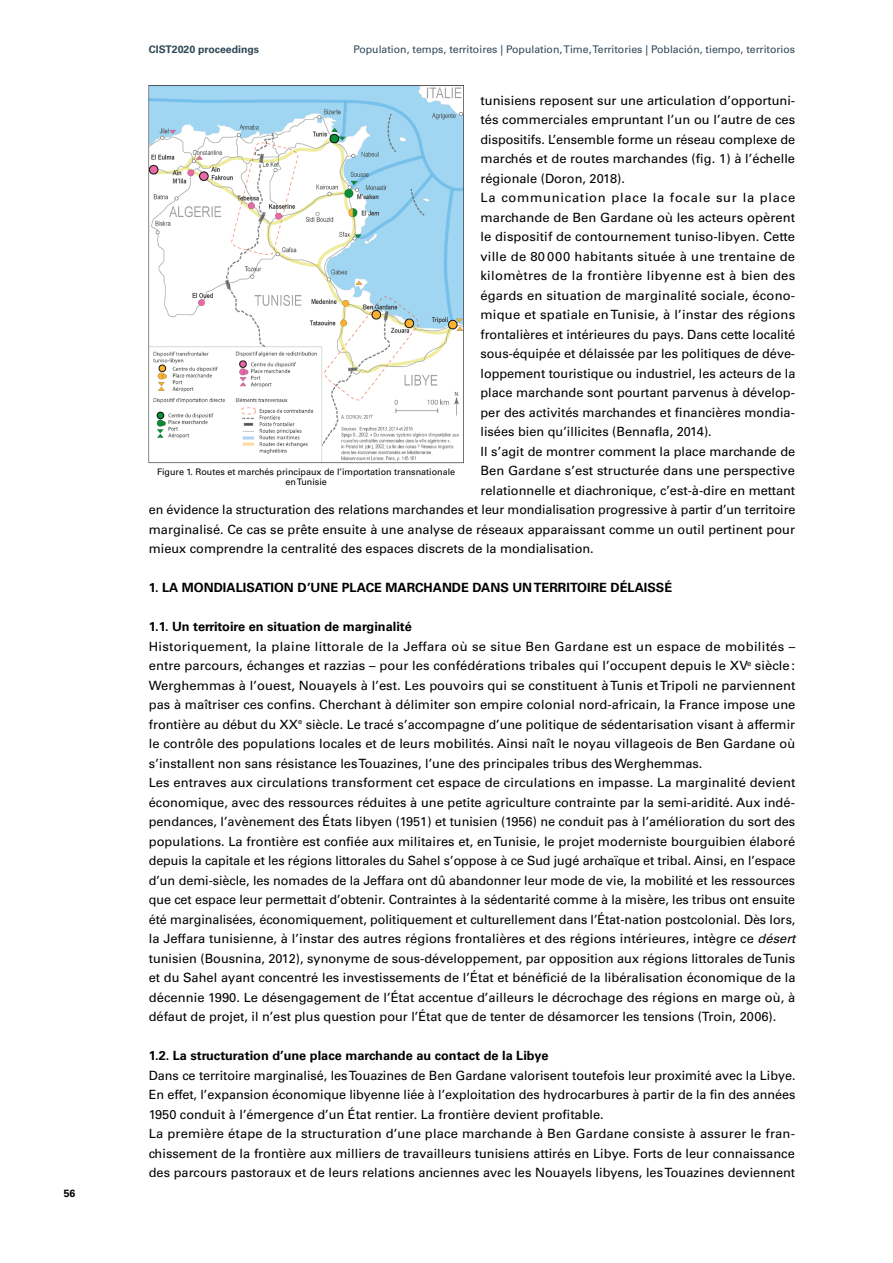
<style>
.page{position:relative;width:893px;height:1263px;background:#fff}
.page>*{position:absolute;margin:0;border:0;box-sizing:border-box;transform-origin:0 0}
.t1{font:12.75px/19.5px "Univers LT";color:#000}
.t2{font:700 12.75px "Univers LT";color:#000}
.t3{font:12.75px "Univers LT";letter-spacing:.02em;color:#000}
.t4{font:12.75px "Univers LT";letter-spacing:.055em;color:#000}
.t5{font:10.5px "Univers LT";color:#2f4755}
.t6{font:700 10.5px "Univers LT";color:#2f4755}
.t7{font:700 10.5px "Univers LT";color:#000}
.t8{font:9px/9.8px "Univers LT";color:#000;text-align:center}
.s1{font-style:italic}
</style>
<div class="page">
<img style="left:149px;top:85px;width:314px;height:379px">
<p class="t7" style="left:64px;top:1187px;width:13px">56</p>
<p class="t6" style="left:149px;top:43px;width:112px">CIST2020 proceedings</p>
<p class="t5" style="left:353px;top:43px;width:443px">Population, temps, territoires | Population, Time, Territories | Población, tiempo, territorios</p>
<p class="t1" style="left:480px;top:90px;width:316px">tunisiens reposent sur une articulation d’opportuni-</p>
<p class="t1" style="left:480px;top:110px;width:316px">tés commerciales empruntant l’un ou l’autre de ces</p>
<p class="t1" style="left:480px;top:129px;width:316px">dispositifs. L’ensemble forme un réseau complexe de</p>
<p class="t1" style="left:480px;top:149px;width:316px">marchés et de routes marchandes (fig. 1) à l’échelle</p>
<p class="t1" style="left:480px;top:168px;width:146px">régionale (Doron, 2018).</p>
<p class="t4" style="left:480px;top:190px;width:316px">La communication place la focale sur la place</p>
<p class="t1" style="left:480px;top:207px;width:316px">marchande de Ben Gardane où les acteurs opèrent</p>
<p class="t1" style="left:480px;top:227px;width:316px">le dispositif de contournement tuniso-libyen. Cette</p>
<p class="t1" style="left:480px;top:246px;width:316px">ville de 80 000 habitants située à une trentaine de</p>
<p class="t3" style="left:480px;top:268px;width:316px">kilomètres de la frontière libyenne est à bien des</p>
<p class="t1" style="left:480px;top:285px;width:316px">égards en situation de marginalité sociale, écono-</p>
<p class="t1" style="left:480px;top:305px;width:316px">mique et spatiale en Tunisie, à l’instar des régions</p>
<p class="t1" style="left:480px;top:324px;width:316px">frontalières et intérieures du pays. Dans cette localité</p>
<p class="t1" style="left:480px;top:344px;width:316px">sous-équipée et délaissée par les politiques de déve-</p>
<p class="t1" style="left:480px;top:363px;width:316px">loppement touristique ou industriel, les acteurs de la</p>
<p class="t1" style="left:480px;top:383px;width:316px">place marchande sont pourtant parvenus à dévelop-</p>
<p class="t1" style="left:480px;top:402px;width:316px">per des activités marchandes et financières mondia-</p>
<p class="t1" style="left:480px;top:422px;width:233px">lisées bien qu’illicites (Bennafla, 2014).</p>
<p class="t1" style="left:480px;top:441px;width:316px">Il s’agit de montrer comment la place marchande de</p>
<p class="t1" style="left:480px;top:461px;width:316px">Ben Gardane s’est structurée dans une perspective</p>
<p class="t1" style="left:480px;top:480px;width:316px">relationnelle et diachronique, c’est-à-dire en mettant</p>
<p class="t1" style="left:149px;top:500px;width:648px">en évidence la structuration des relations marchandes et leur mondialisation progressive à partir d’un territoire</p>
<p class="t1" style="left:149px;top:519px;width:648px">marginalisé. Ce cas se prête ensuite à une analyse de réseaux apparaissant comme un outil pertinent pour</p>
<p class="t1" style="left:149px;top:539px;width:446px">mieux comprendre la centralité des espaces discrets de la mondialisation.</p>
<p class="t2" style="left:149px;top:580px;width:525px">1. LA MONDIALISATION D’UNE PLACE MARCHANDE DANS UN TERRITOIRE DÉLAISSÉ</p>
<p class="t2" style="left:149px;top:619px;width:265px">1.1. Un territoire en situation de marginalité</p>
<p class="t1" style="left:149px;top:636px;width:648px">Historiquement, la plaine littorale de la Jeffara où se situe Ben Gardane est un espace de mobilités – entre parcours, échanges et razzias – pour les confédérations tribales qui l’occupent depuis le XV<sup>e</sup> siècle:<br>Werghemmas à l’ouest, Nouayels à l’est. Les pouvoirs qui se constituent à Tunis et Tripoli ne parviennent pas à maîtriser ces confins. Cherchant à délimiter son empire colonial nord-africain, la France impose une frontière au début du XX<sup>e</sup> siècle. Le tracé s’accompagne d’une politique de sédentarisation visant à affermir le contrôle des populations locales et de leurs mobilités. Ainsi naît le noyau villageois de Ben Gardane où s’installent non sans résistance les Touazines, l’une des principales tribus des Werghemmas.<br>Les entraves aux circulations transforment cet espace de circulations en impasse. La marginalité devient économique, avec des ressources réduites à une petite agriculture contrainte par la semi-aridité. Aux indé&shy;pendances, l’avènement des États libyen (1951) et tunisien (1956) ne conduit pas à l’amélioration du sort des populations. La frontière est confiée aux militaires et, en Tunisie, le projet moderniste bourguibien élaboré depuis la capitale et les régions littorales du Sahel s’oppose à ce Sud jugé archaïque et tribal. Ainsi, en l’espace d’un demi-siècle, les nomades de la Jeffara ont dû abandonner leur mode de vie, la mobilité et les ressources que cet espace leur permettait d’obtenir. Contraintes à la sédentarité comme à la misère, les tribus ont ensuite été marginalisées, économiquement, politiquement et culturellement dans l’État-nation postcolonial. Dès lors, la Jeffara tunisienne, à l’instar des autres régions frontalières et des régions intérieures, intègre ce <span class="s1">désert </span>tunisien (Bousnina, 2012), synonyme de sous-développement, par opposition aux régions littorales de Tunis et du Sahel ayant concentré les investissements de l’État et bénéficié de la libéralisation économique de la décennie 1990. Le désengagement de l’État accentue d’ailleurs le décrochage des régions en marge où, à défaut de projet, il n’est plus question pour l’État que de tenter de désamorcer les tensions (Troin, 2006).</p>
<p class="t2" style="left:149px;top:1048px;width:401px">1.2. La structuration d’une place marchande au contact de la Libye</p>
<p class="t1" style="left:149px;top:1065px;width:648px">Dans ce territoire marginalisé, les Touazines de Ben Gardane valorisent toutefois leur proximité avec la Libye.<br>En effet, l’expansion économique libyenne liée à l’exploitation des hydrocarbures à partir de la fin des années 1950 conduit à l’émergence d’un État rentier. La frontière devient profitable.<br>La première étape de la structuration d’une place marchande à Ben Gardane consiste à assurer le fran&shy;chissement de la frontière aux milliers de travailleurs tunisiens attirés en Libye. Forts de leur connaissance des parcours pastoraux et de leurs relations anciennes avec les Nouayels libyens, les Touazines deviennent</p>
<p class="t8" style="left:157px;top:467px;width:300px">Figure 1. Routes et marchés principaux de l’importation transnationale en Tunisie</p>
</div>
